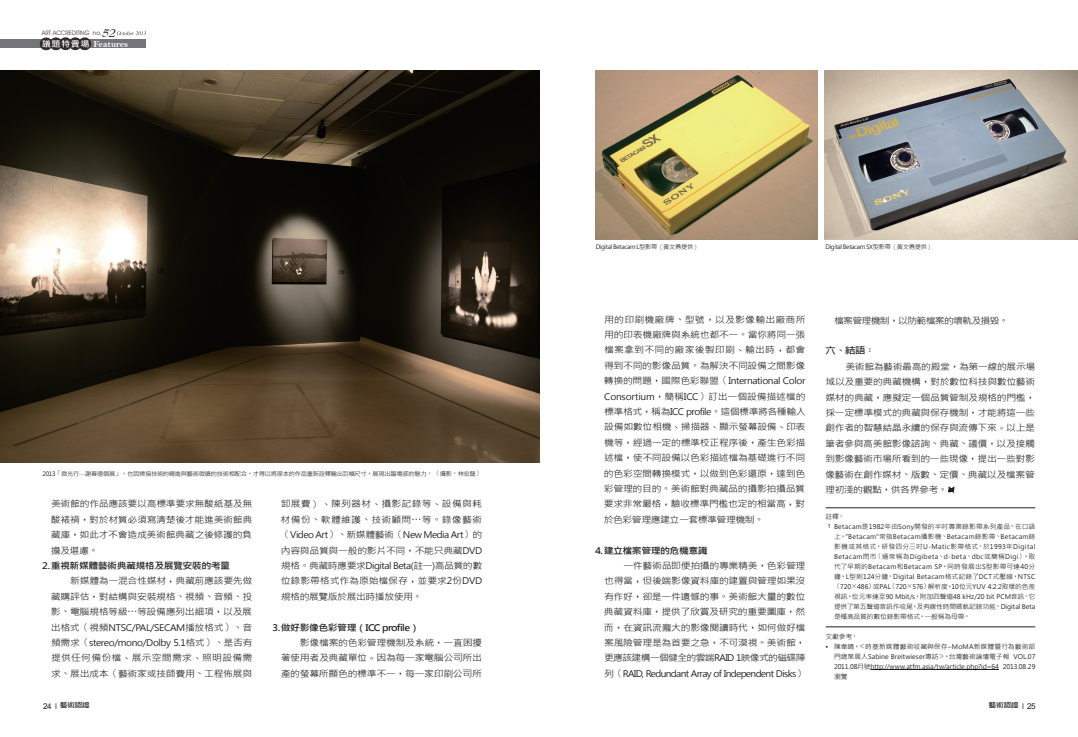
<style>
.page{position:relative;width:1078px;height:737px;background:#fff}
.page>*{position:absolute;margin:0;border:0;box-sizing:border-box;transform-origin:0 0}
.t1{font:italic 700 11.5px "Bernhard Modern BT";color:#312c2c}
.t2{font:9.3px "Bell MT Bold";color:#fff}
.t3{font:9px/15.4px "Microsoft Jheng Hei";letter-spacing:-.035em;color:#231f20;text-align:justify;scale:1.1 1}
.t4{font:700 9px "Microsoft Jheng Hei";letter-spacing:-.05em;color:#231f20;scale:1.1 1}
.t5{font:9px "Microsoft Jheng Hei";letter-spacing:-.075em;color:#231f20;scale:1.1 1}
.t6{font:9px "Microsoft Jheng Hei";letter-spacing:-.07em;color:#231f20;scale:1.1 1}
.t7{font:9px "Microsoft Jheng Hei";letter-spacing:.015em;color:#231f20;scale:1.1 1}
.t8{font:700 9px "Lin Gothic";color:#231f20;scale:1.15 1}
.t9{font:700 6.8px "Lin Gothic";letter-spacing:-.01em;color:#231f20;scale:1.1 1}
.t10{font:6.5px/10px "Microsoft Jheng Hei";letter-spacing:.015em;color:#231f20;text-align:justify}
.t11{font:6.5px "Microsoft Jheng Hei";letter-spacing:.04em;color:#231f20;scale:1.05 1}
.t12{font:6.5px "Microsoft Jheng Hei";letter-spacing:.015em;color:#231f20;scale:1.05 1}
.t13{font:6.5px "Microsoft Jheng Hei";letter-spacing:.05em;color:#231f20}
.t14{font:6.5px "Microsoft Jheng Hei";letter-spacing:-.01em;color:#231f20}
.t15{font:6.5px "Microsoft Jheng Hei";letter-spacing:-.01em;color:#231f20;scale:1.05 1}
.t16{font:6.5px "Microsoft Jheng Hei";letter-spacing:.035em;color:#231f20;scale:1.05 1}
.t17{font:6.5px "Microsoft Jheng Hei";letter-spacing:-.025em;color:#231f20;scale:1.05 1}
.t18{font:6.5px "Microsoft Jheng Hei";letter-spacing:-.03em;color:#231f20;scale:1.05 1}
.t19{font:6.1px "Avant Garde IT Cby BT";color:#312c2c}
.t20{font:6px "Microsoft Jheng Hei";letter-spacing:-.05em;color:#231f20}
.s1{font-family:"Lin Gothic";font-weight:300}
.s2{font-family:"P Ming Li U"}
.s3{font-family:"Arial";font-weight:400;font-size:8px}
.s4{font-family:"Arial Narrow";font-weight:400;font-size:8px}
</style>
<div class="page">
<img style="left:0;top:71px;width:540px;height:391px">
<div style="left:0;top:40px;width:146px;height:8px;background:#757579"></div>
<svg style="left:40px;top:38px;width:51px;height:12px"></svg>
<svg style="left:117px;top:31px;width:29px;height:4px"></svg>
<hr style="left:870px;top:669px;width:128px;height:1px;background:#231f20">
<img style="left:595px;top:71px;width:222px;height:168px">
<img style="left:824px;top:71px;width:253px;height:168px">
<svg style="left:948px;top:486px;width:6px;height:8px"></svg>
<hr style="left:825px;top:508px;width:209px;height:1px;background:#231f20">
<hr style="left:825px;top:627px;width:209px;height:1px;background:#231f20">
<p class="t1" style="left:102px;top:25px;width:15px">52</p>
<p class="t19" style="left:42px;top:29px;width:61px">ART ACCREDITING no.</p>
<p class="t2" style="left:93px;top:38px;width:36px">Features</p>
<p class="t20" style="left:43px;top:470px;width:441px">2013<span class="s1">「</span>微光行<span class="s2">─</span>謝春德個展<span class="s1">」，</span>也因掃描技術的精進與藝術微噴的技術相配合<span class="s1">，</span>才得以將原本的作品重新詮釋輸出巨幅尺寸<span class="s1">，</span>展現出臨場感的魅力<span class="s1">。（</span>攝影<span class="s1">：</span>林宏龍<span class="s1">）</span></p>
<p class="t3" style="left:51px;top:496px;width:185px">美術館的作品應該要以高標準要求無酸紙基及無酸裱褙<span class="s1">，</span>對於材質必須寫清楚後才能進美術館典藏庫<span class="s1">，</span>如此才不會造成美術館典藏之後修護的負擔及堪慮<span class="s1">。</span></p>
<p class="t4" style="left:42px;top:560px;width:172px">2. 重視新媒體藝術典藏規格及展覽安裝的考量</p>
<p class="t3" style="left:70px;top:573px;width:167px">新媒體為一混合性媒材<span class="s1">，</span>典藏前應該要先做</p>
<p class="t3" style="left:51px;top:589px;width:184px">藏購評估<span class="s1">，</span>對結構與安裝規格<span class="s1">、</span>視頻<span class="s1">、</span>音頻<span class="s1">、</span>投</p>
<p class="t3" style="left:51px;top:604px;width:184px">影<span class="s1">、</span>電腦規格等級<span class="s1">…</span>等設備應列出細項<span class="s1">，</span>以及展</p>
<p class="t3" style="left:51px;top:620px;width:185px">出格式<span class="s1">（</span>視頻NTSC/PAL/SECAM播放格式<span class="s1">）、</span>音</p>
<p class="t3" style="left:51px;top:635px;width:184px">頻需求<span class="s1">（</span>stereo/mono/Dolby 5.1格式<span class="s1">）、</span>是否有</p>
<p class="t7" style="left:51px;top:652px;width:184px">提供任何備份檔<span class="s1">、</span>展示空間需求<span class="s1">、</span>照明設備需</p>
<p class="t3" style="left:51px;top:666px;width:184px">求<span class="s1">、</span>展出成本<span class="s1">（</span>藝術家或技師費用<span class="s1">、</span>工程佈展與</p>
<p class="t9" style="left:43px;top:702px;width:44px"><span class="s3">24</span> <span class="s4">I</span> 藝術認證</p>
<p class="t3" style="left:280px;top:496px;width:185px">卸展費<span class="s1">）、</span>陳列器材<span class="s1">、</span>攝影記錄等<span class="s1">、</span>設備與耗材備份<span class="s1">、</span>軟體維護<span class="s1">、</span>技術顧問<span class="s1">…</span>等<span class="s1">。</span>錄像藝術<span class="s1">（</span>Video Art<span class="s1">）、</span>新媒體藝術<span class="s1">（</span>New Media Art<span class="s1">）</span>的內容與品質與一般的影片不同<span class="s1">，</span>不能只典藏DVD規格<span class="s1">。</span>典藏時應要求Digital Beta(註一)高品質的數位錄影帶格式作為原始檔保存<span class="s1">，</span>並要求2份DVD規格的展覽版於展出時播放使用<span class="s1">。</span></p>
<p class="t4" style="left:272px;top:622px;width:135px">3. 做好影像色彩管理（ICC profile）</p>
<p class="t3" style="left:300px;top:635px;width:167px">影像檔案的色彩管理機制及系統<span class="s1">，</span>一直困擾</p>
<p class="t3" style="left:281px;top:650px;width:184px">著使用者及典藏單位<span class="s1">。</span>因為每一家電腦公司所出</p>
<p class="t3" style="left:280px;top:666px;width:184px">產的螢幕所顯色的標準不一<span class="s1">，</span>每一家印刷公司所</p>
<p class="t20" style="left:595px;top:243px;width:105px">Digital Betacam L型影帶<span class="s1">（</span>黃文勇提供<span class="s1">）</span></p>
<p class="t20" style="left:825px;top:243px;width:109px">Digital Betacam SX型影帶<span class="s1">（</span>黃文勇提供<span class="s1">）</span></p>
<p class="t3" style="left:603px;top:312px;width:185px">用的印刷機廠牌<span class="s1">、</span>型號<span class="s1">，</span>以及影像輸出廠商所用的印表機廠牌與系統也都不一<span class="s1">。</span>當你將同一張檔案拿到不同的廠家後製印刷<span class="s1">、</span>輸出時<span class="s1">，</span>都會得到不同的影像品質<span class="s1">。</span>為解決不同設備之間影像轉換的問題<span class="s1">，</span>國際色彩聯盟<span class="s1">（</span>International Color Consortium<span class="s1">，</span>簡稱ICC<span class="s1">）</span>訂出一個設備描述檔的標準格式<span class="s1">，</span>稱為ICC profile<span class="s1">。</span>這個標準將各種輸入設備如數位相機<span class="s1">、</span>掃描器<span class="s1">、</span>顯示螢幕設備<span class="s1">、</span>印表機等<span class="s1">，</span>經過一定的標準校正程序後<span class="s1">，</span>產生色彩描述檔<span class="s1">，</span>使不同設備以色彩描述檔為基礎進行不同的色彩空間轉換模式<span class="s1">，</span>以做到色彩還原<span class="s1">，</span>達到色彩管理的目的<span class="s1">。</span>美術館對典藏品的攝影拍攝品質要求非常嚴格<span class="s1">，</span>驗收標準門檻也定的相當高<span class="s1">，</span>對於色彩管理應建立一套標準管理機制<span class="s1">。</span></p>
<p class="t4" style="left:595px;top:545px;width:104px">4. 建立檔案管理的危機意識</p>
<p class="t3" style="left:623px;top:558px;width:167px">一件藝術品即便拍攝的專業精美<span class="s1">，</span>色彩管理</p>
<p class="t3" style="left:604px;top:573px;width:184px">也得當<span class="s1">，</span>但後端影像資料庫的建置與管理如果沒</p>
<p class="t3" style="left:604px;top:589px;width:184px">有作好<span class="s1">，</span>卻是一件遺憾的事<span class="s1">。</span>美術館大量的數位</p>
<p class="t3" style="left:604px;top:604px;width:184px">典藏資料庫<span class="s1">，</span>提供了欣賞及研究的重要圖庫<span class="s1">，</span>然</p>
<p class="t3" style="left:603px;top:620px;width:185px">而<span class="s1">，</span>在資訊流龐大的影像閱讀時代<span class="s1">，</span>如何做好檔</p>
<p class="t3" style="left:604px;top:635px;width:184px">案風險管理是為首要之急<span class="s1">，</span>不可漠視<span class="s1">。</span>美術館<span class="s1">，</span></p>
<p class="t5" style="left:604px;top:653px;width:185px">更應該建構一個健全的雲端RAID 1映像式的磁碟陣</p>
<p class="t6" style="left:604px;top:668px;width:184px">列<span class="s1">（</span>RAID, Redundant Array of Independent Disks<span class="s1">）</span></p>
<p class="t5" style="left:833px;top:315px;width:160px">檔案管理機制<span class="s1">，</span>以防範檔案的壞軌及損毀<span class="s1">。</span></p>
<p class="t8" style="left:825px;top:346px;width:45px">六、結語：</p>
<p class="t3" style="left:824px;top:359px;width:193px;text-indent:20px">美術館為藝術最高的殿堂<span class="s1">，</span>為第一線的展示場域以及重要的典藏機構<span class="s1">，</span>對於數位科技與數位藝術媒材的典藏<span class="s1">，</span>應擬定一個品質管制及規格的門檻<span class="s1">，</span>採一定標準模式的典藏與保存機制<span class="s1">，</span>才能將這一些創作者的智慧結晶永續的保存與流傳下來<span class="s1">。</span>以上是筆者參與高美館影像諮詢<span class="s1">、</span>典藏<span class="s1">、</span>議價<span class="s1">，</span>以及接觸到影像藝術市場所看到的一些現像<span class="s1">，</span>提出一些對影像藝術在創作媒材<span class="s1">、</span>版數<span class="s1">、</span>定價<span class="s1">、</span>典藏以及檔案管理初淺的觀點<span class="s1">，</span>供各界參考<span class="s1">。</span></p>
<p class="t12" style="left:825px;top:512px;width:20px">註釋<span class="s1">：</span></p>
<p class="t10" style="left:825px;top:521px;width:211px"><span class="s1">１</span> Betacam是1982年由Sony開發的半吋專業錄影帶系列產品<span class="s1">。</span>在口語</p>
<p class="t11" style="left:833px;top:532px;width:193px">上<span class="s1">，</span>"Betacam"常指Betacam攝影機<span class="s1">、</span>Betacam錄影帶<span class="s1">、</span>Betacam錄</p>
<p class="t11" style="left:833px;top:542px;width:193px">影機或其格式<span class="s1">，</span>研發四分三吋U-Matic影帶格式<span class="s1">。</span>於1993年Digital</p>
<p class="t13" style="left:833px;top:552px;width:203px">Betacam問市<span class="s1">（</span>通常稱為Digibeta<span class="s1">、</span>d-beta<span class="s1">、</span>dbc或簡稱Digi<span class="s1">），</span>取</p>
<p class="t16" style="left:833px;top:562px;width:193px">代了早期的Betacam和Betacam SP<span class="s1">，</span>同時發展出S型影帶可達40分</p>
<p class="t12" style="left:833px;top:572px;width:193px">鐘<span class="s1">，</span>L型則124分鐘<span class="s1">。</span>Digital Betacam格式記錄了DCT式壓縮<span class="s1">，</span>NTSC</p>
<p class="t14" style="left:833px;top:582px;width:203px"><span class="s1">（</span>720<span class="s1">×</span>486<span class="s1">）</span>或PAL<span class="s1">（</span>720<span class="s1">×</span>576<span class="s1">）</span>解析度<span class="s1">，</span>10位元YUV 4:2:2取樣的色差</p>
<p class="t15" style="left:833px;top:592px;width:193px">視訊<span class="s1">，</span>位元率達至90 Mbit/s<span class="s1">，</span>附加四聲道48 kHz/20 bit PCM音訊<span class="s1">。</span>它</p>
<p class="t17" style="left:833px;top:602px;width:193px">提供了第五聲道音訊作收尾<span class="s1">，</span>及有線性時間碼軌記錄功能<span class="s1">。</span>Digital Beta</p>
<p class="t18" style="left:833px;top:612px;width:131px">是種高品質的數位錄影帶格式<span class="s1">，</span>一般稱為母帶<span class="s1">。</span></p>
<p class="t12" style="left:825px;top:632px;width:32px">文獻參考<span class="s1">：</span></p>
<p class="t10" style="left:833px;top:641px;width:203px;text-indent:-8px">• 陳韋晴<span class="s1">，＜</span>時基新媒體藝術收藏與保存–MoMA新媒體暨行為藝術部門總策展人Sabine Breitwieser專訪<span class="s1">＞，</span>台灣藝術論壇電子報 VOL.07<br>2011.08月號http://www.atfm.asia/tw/article.php?id=64 2013.08.29瀏覽</p>
<p class="t9" style="left:988px;top:702px;width:44px">藝術認證 <span class="s4">I</span> <span class="s3">25</span></p>
</div>
